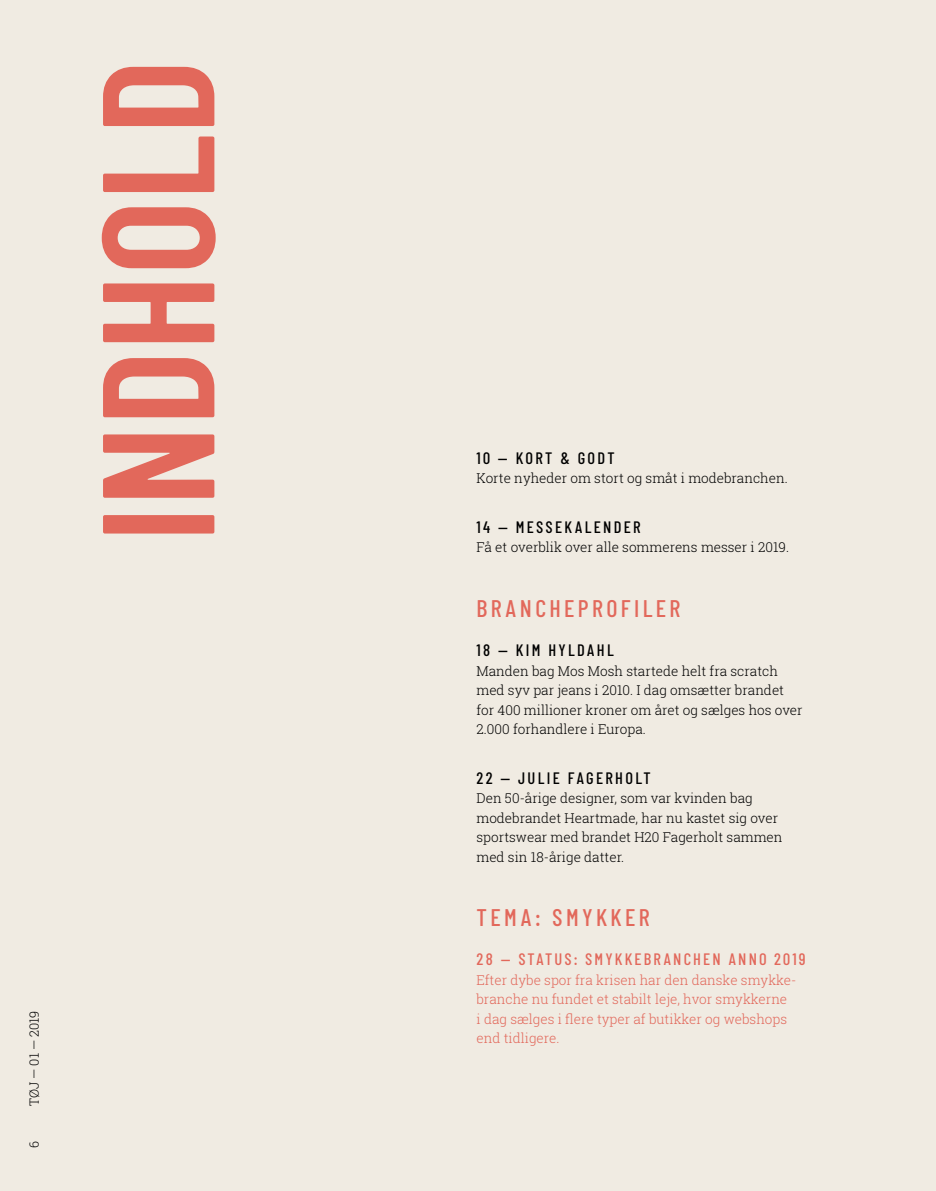
<style>
.page{position:relative;width:936px;height:1191px;background:#fff}
.page>*{position:absolute;margin:0;border:0;box-sizing:border-box;transform-origin:0 0}
.t1{font:600 159px "Barlow Condensed";color:#e2685b}
.t2{font:500 24px "Barlow Condensed";letter-spacing:.14em;color:#e2685b}
.t3{font:500 16.5px "Barlow Condensed";letter-spacing:.14em;color:#000}
.t4{font:500 16.5px "Barlow Condensed";letter-spacing:.13em;color:#e2685b}
.t5{font:300 13.5px/19.5px "Roboto Slab";color:#000}
.t6{font:300 13.5px/19.5px "Roboto Slab";color:#e2685b}
.t7{font:300 12.75px "Roboto Slab";color:#000}
</style>
<div class="page">
<div style="left:0;top:0;width:935px;height:1191px;background:#f0ebe2"></div>
<h1 class="t1" style="left:58px;top:542px;width:484px;rotate:-90deg">INDHOLD</h1>
<p class="t7" style="left:26px;top:1106px;width:97px;rotate:-90deg">TØJ — 01 — 2019</p>
<p class="t7" style="left:26px;top:1148px;width:8px;rotate:-90deg">6</p>
<p class="t3" style="left:476px;top:448px;width:140px">10 — KORT &amp; GODT</p>
<p class="t5" style="left:476px;top:468px;width:313px">Korte nyheder om stort og småt i modebranchen.</p>
<p class="t3" style="left:476px;top:517px;width:166px">14 — MESSEKALENDER</p>
<p class="t5" style="left:476px;top:537px;width:314px">Få et overblik over alle sommerens messer i 2019.</p>
<h2 class="t2" style="left:476px;top:593px;width:205px">BRANCHEPROFILER</h2>
<p class="t3" style="left:476px;top:640px;width:139px">18 — KIM HYLDAHL</p>
<p class="t5" style="left:476px;top:660px;width:327px">Manden bag Mos Mosh startede helt fra scratch med syv par jeans i 2010. I dag omsætter brandet for 400 millioner kroner om året og sælges hos over 2.000 forhandlere i Europa.</p>
<p class="t3" style="left:476px;top:767px;width:176px">22 — JULIE FAGERHOLT</p>
<p class="t5" style="left:476px;top:788px;width:307px">Den 50-årige designer, som var kvinden bag modebrandet Heartmade, har nu kastet sig over sportswear med brandet H20 Fagerholt sammen med sin 18-årige datter.</p>
<h2 class="t2" style="left:476px;top:902px;width:175px">TEMA: SMYKKER</h2>
<p class="t4" style="left:476px;top:949px;width:330px">28 — STATUS: SMYKKEBRANCHEN ANNO 2019</p>
<p class="t6" style="left:476px;top:969px;width:321px">Efter dybe spor fra krisen har den danske smykke&shy;branche nu fundet et stabilt leje, hvor smykkerne<br>i dag sælges i flere typer af butikker og webshops end tidligere.</p>
</div>
